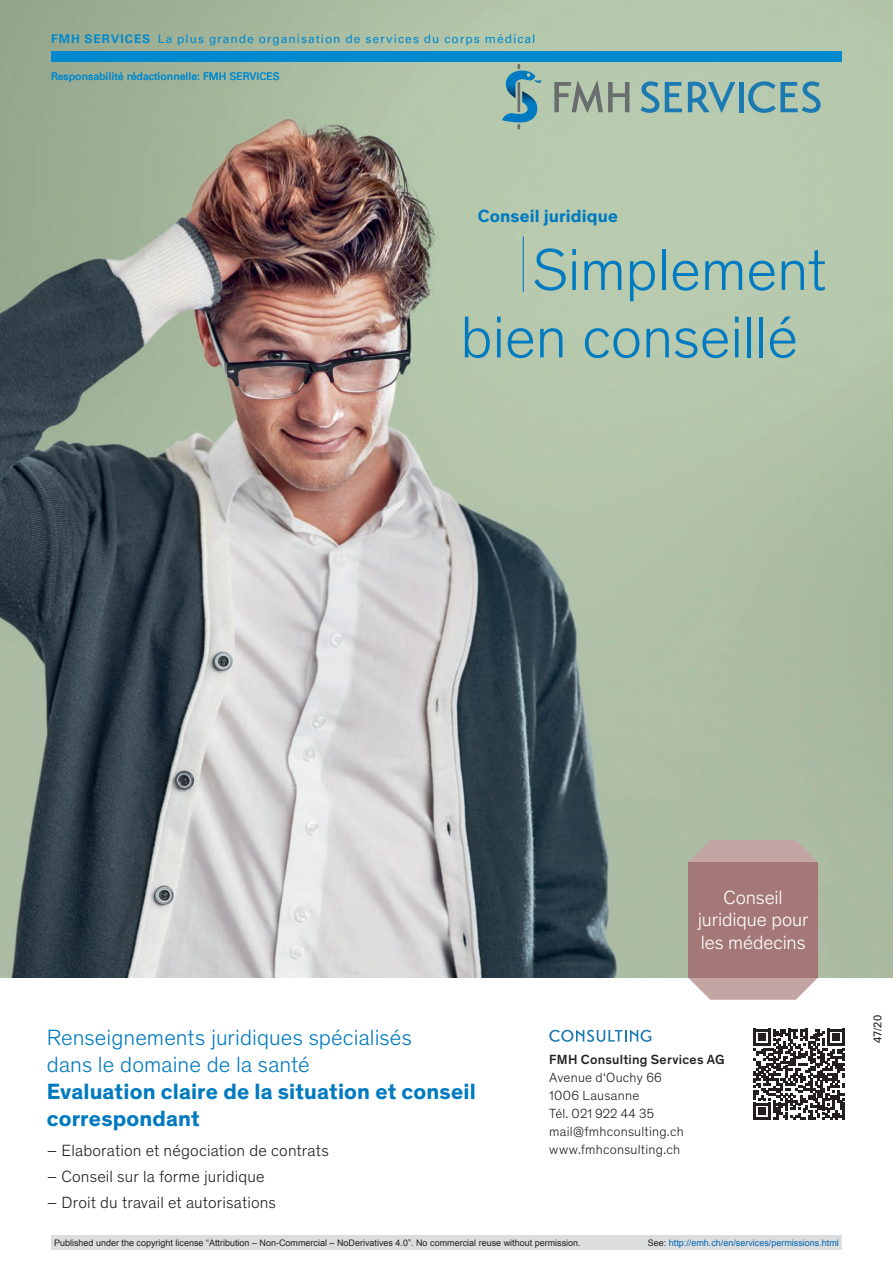
<style>
.page{position:relative;width:893px;height:1263px;background:#fff}
.page>*{position:absolute;margin:0;border:0;box-sizing:border-box;transform-origin:0 0}
.t1{font:300 60px/67.5px "Theinhardt";letter-spacing:-.005em;color:#007ac0}
.t2{font:300 22.5px/27px "Theinhardt";letter-spacing:.005em;color:#007ac0}
.t3{font:300 19.5px/22.5px "Theinhardt";letter-spacing:-.005em;color:#fff;text-align:center}
.t4{font:700 18px "Theinhardt";letter-spacing:.005em;color:#007ac0}
.t5{font:300 16.5px "Theinhardt";letter-spacing:.01em;color:#231f20}
.t6{font:300 13.5px/18px "Theinhardt";letter-spacing:.015em;color:#231f20}
.t7{font:12px "Univers LT Std";letter-spacing:.08em;color:#0089cf}
.legende{font:11.25px "Univers LT Std";color:#231f20}
.boxed-text{font:10.5px "Univers LT Std";color:#0089cf}
.t8{font:9px "Arial";color:#231f20}
.t9{font:9px "Arial";color:#0066b3}
.s1{font-weight:700}
.s2{font-weight:500}
.s3{color:#231f20}
</style>
<div class="page">
<img style="left:0;top:0;width:893px;height:978px">
<svg style="left:641px;top:81px;width:18px;height:32px"></svg>
<svg style="left:665px;top:82px;width:17px;height:30px"></svg>
<svg style="left:688px;top:80px;width:47px;height:33px;background:#7cacaf"></svg>
<hr style="left:739px;top:82px;width:4px;height:30px;background:#1b7ab1">
<svg style="left:748px;top:81px;width:73px;height:32px;background:#80adae"></svg>
<svg style="left:554px;top:81px;width:75px;height:32px;background:#98a595"></svg>
<svg style="left:502px;top:63px;width:40px;height:67px;background:#7cabac"></svg>
<svg style="left:688px;top:840px;width:130px;height:22px;background:#bfa9a3"></svg>
<svg style="left:689px;top:978px;width:129px;height:22px"></svg>
<div style="left:688px;top:862px;width:130px;height:116px;background:#a47877"></div>
<svg style="left:754px;top:1029px;width:91px;height:91px"></svg>
<hr style="left:842px;top:1103px;width:3px;height:17px;background:#231f20">
<hr style="left:523px;top:236px;width:1px;height:56px;background:#007ac0">
<svg style="left:549px;top:1030px;width:102px;height:12px"></svg>
<div style="left:51px;top:51px;width:791px;height:11px;background:#0089cf"></div>
<div style="left:51px;top:1235px;width:791px;height:15px;background:#dcdddf"></div>
<h3 class="t7" style="left:51px;top:31px;width:486px"><span class="s1">FMH SERVICES</span> La plus grande organisation de services du corps médical</h3>
<p class="boxed-text" style="left:51px;top:70px;width:230px">Responsabilité rédactionnelle: FMH SERVICES</p>
<p class="t4" style="left:478px;top:203px;width:142px">Conseil juridique</p>
<p class="t1" style="left:460px;top:233px;width:368px;text-indent:73px">Simplement bien conseillé</p>
<p class="t2" style="left:47px;top:1023px;width:430px">Renseignements juridiques spécialisés<br>dans le domaine de la santé<br><span class="s1">Evaluation claire de la situation et conseil correspondant</span></p>
<p class="t5" style="left:47px;top:1139px;width:283px">– Elaboration et négociation de contrats</p>
<p class="t5" style="left:47px;top:1165px;width:219px">– Conseil sur la forme juridique</p>
<p class="t5" style="left:47px;top:1191px;width:231px">– Droit du travail et autorisations</p>
<p class="t3" style="left:698px;top:885px;width:112px">Conseil juridique pour les médecins</p>
<p class="t6" style="left:549px;top:1050px;width:177px"><span class="s2">FMH Consulting Services AG<br></span>Avenue d‘Ouchy 66<br>1006 Lausanne<br>Tél. 021 922 44 35 mail@fmhconsulting.ch www.fmhconsulting.ch</p>
<p class="t8" style="left:54px;top:1237px;width:528px">Published under the copyright license “Attribution – Non-Commercial – NoDerivatives 4.0”. No commercial reuse without permission.</p>
<p class="t9" style="left:648px;top:1237px;width:193px"><span class="s3">See:</span> http://emh.ch/en/services/permissions.html</p>
<p class="legende" style="left:871px;top:1043px;width:30px;rotate:-90deg">47/20</p>
</div>
